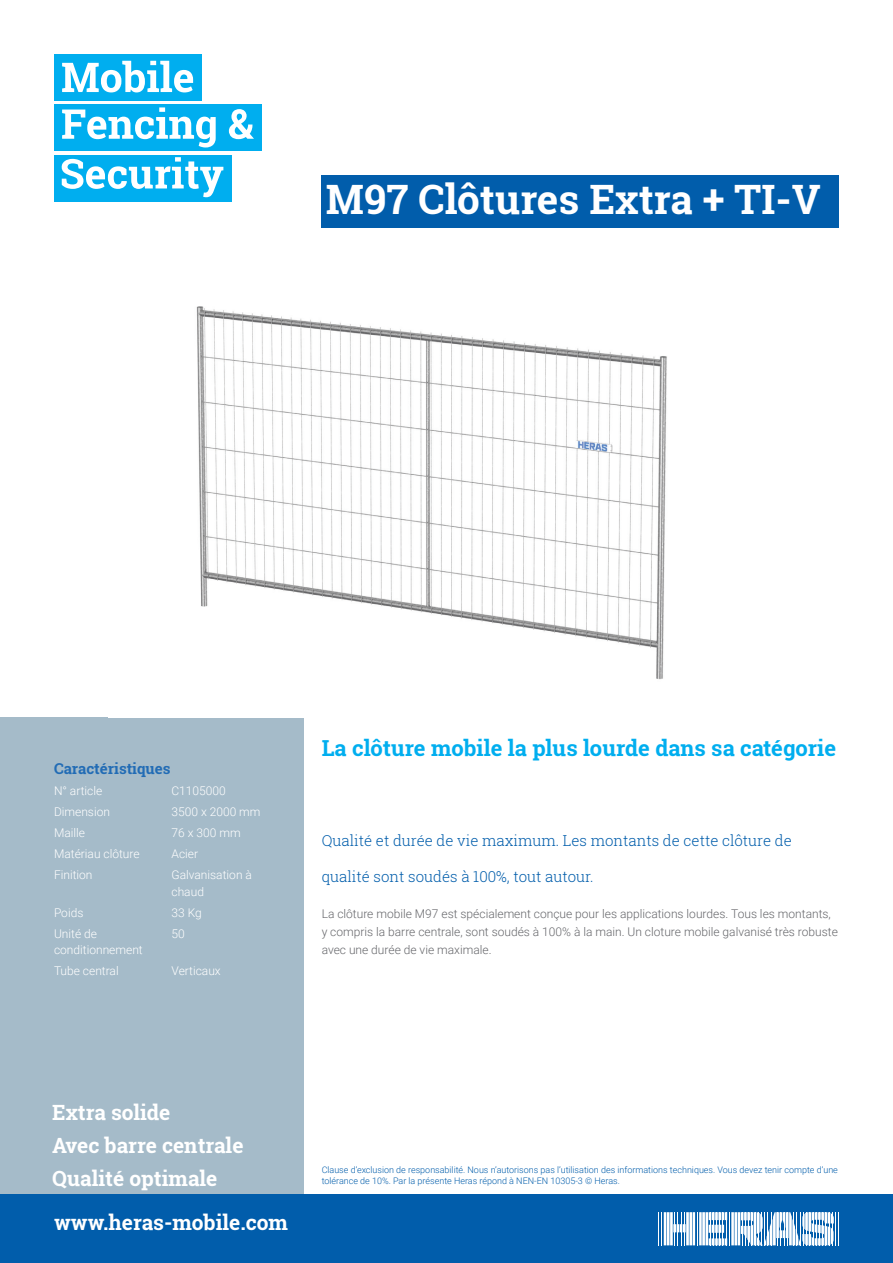
<style>
.page{position:relative;width:893px;height:1263px;background:#fff}
.page>*{position:absolute;margin:0;border:0;box-sizing:border-box;transform-origin:0 0}
.t1{font:700 40.5px "Roboto Slab";color:#fff}
.t2{font:700 22.05px "Roboto Slab";color:#00aeef}
.t3{font:700 21px/33px "Roboto Slab";color:#fff}
.t4{font:300 15px "Roboto Slab";color:#015dab}
.t5{font:700 15px "Roboto Slab";color:#226cb5}
.t6{font:300 12px/18px "Roboto";color:#66676b}
.t7{font:300 12px/16.5px "Roboto";color:#fff}
.t8{font:300 9px/10.8px "Roboto";color:#015dab}
</style>
<div class="page">
<div style="left:0;top:717px;width:304px;height:492px;background:#a5bbc9"></div>
<div style="left:322px;top:175px;width:517px;height:53px;background:#015dab"></div>
<img style="left:196px;top:306px;width:471px;height:374px">
<div style="left:0;top:1195px;width:893px;height:68px;background:#015dab"></div>
<hr style="left:658px;top:1212px;width:1px;height:33px;background:#fff">
<hr style="left:662px;top:1212px;width:1px;height:33px;background:#fff">
<hr style="left:697px;top:1212px;width:1px;height:33px;background:#fff">
<hr style="left:835px;top:1212px;width:1px;height:33px;background:#fff">
<hr style="left:838px;top:1212px;width:1px;height:33px;background:#fff">
<svg style="left:664px;top:1212px;width:31px;height:33px"></svg>
<hr style="left:705px;top:1212px;width:3px;height:33px;background:#fff">
<hr style="left:702px;top:1212px;width:3px;height:33px;background:#fff">
<hr style="left:699px;top:1212px;width:3px;height:33px;background:#fff">
<svg style="left:709px;top:1212px;width:125px;height:33px"></svg>
<div style="left:54px;top:54px;width:147px;height:47px;background:#00aeef"></div>
<div style="left:54px;top:104px;width:207px;height:47px;background:#00aeef"></div>
<div style="left:54px;top:155px;width:177px;height:46px;background:#00aeef"></div>
<svg style="left:62px;top:61px;width:131px;height:31px"></svg>
<svg style="left:62px;top:107px;width:154px;height:40px"></svg>
<svg style="left:229px;top:109px;width:25px;height:30px"></svg>
<svg style="left:62px;top:157px;width:161px;height:40px"></svg>
<h1 class="t1" style="left:326px;top:172px;width:496px">M97 Clôtures Extra + TI-V</h1>
<p class="t5" style="left:54px;top:758px;width:118px">Caractéristiques</p>
<p class="t7" style="left:54px;top:782px;width:50px">N° article</p>
<p class="t7" style="left:172px;top:782px;width:56px">C1105000</p>
<p class="t7" style="left:54px;top:803px;width:58px">Dimension</p>
<p class="t7" style="left:172px;top:803px;width:91px">3500 x 2000 mm</p>
<p class="t7" style="left:54px;top:824px;width:33px">Maille</p>
<p class="t7" style="left:172px;top:824px;width:71px">76 x 300 mm</p>
<p class="t7" style="left:54px;top:845px;width:87px">Matériau clôture</p>
<p class="t7" style="left:172px;top:845px;width:28px">Acier</p>
<p class="t7" style="left:54px;top:866px;width:40px">Finition</p>
<p class="t7" style="left:172px;top:866px;width:82px">Galvanisation à chaud</p>
<p class="t7" style="left:54px;top:904px;width:31px">Poids</p>
<p class="t7" style="left:172px;top:904px;width:32px">33 Kg</p>
<p class="t7" style="left:54px;top:925px;width:90px">Unité de conditionnement</p>
<p class="t7" style="left:172px;top:925px;width:15px">50</p>
<p class="t7" style="left:54px;top:962px;width:66px">Tube central</p>
<p class="t7" style="left:172px;top:962px;width:51px">Verticaux</p>
<h2 class="t2" style="left:322px;top:733px;width:516px">La clôture mobile la plus lourde dans sa catégorie</h2>
<p class="t4" style="left:322px;top:830px;width:472px">Qualité et durée de vie maximum. Les montants de cette clôture de</p>
<p class="t4" style="left:322px;top:866px;width:274px">qualité sont soudés à 100%, tout autour.</p>
<p class="t6" style="left:322px;top:904px;width:518px">La clôture mobile M97 est spécialement conçue pour les applications lourdes. Tous les montants, y compris la barre centrale, sont soudés à 100% à la main. Un cloture mobile galvanisé très robuste avec une durée de vie maximale.</p>
<h3 class="t3" style="left:52px;top:1095px;width:193px">Extra solide<br>Avec barre centrale<br>Qualité optimale</h3>
<h3 class="t3" style="left:54px;top:1206px;width:236px">www.heras-mobile.com</h3>
<p class="t8" style="left:322px;top:1164px;width:518px">Clause d’exclusion de responsabilité. Nous n’autorisons pas l’utilisation des informations techniques. Vous devez tenir compte d’une tolérance de 10%. Par la présente Heras répond à NEN-EN 10305-3 © Heras.</p>
</div>
